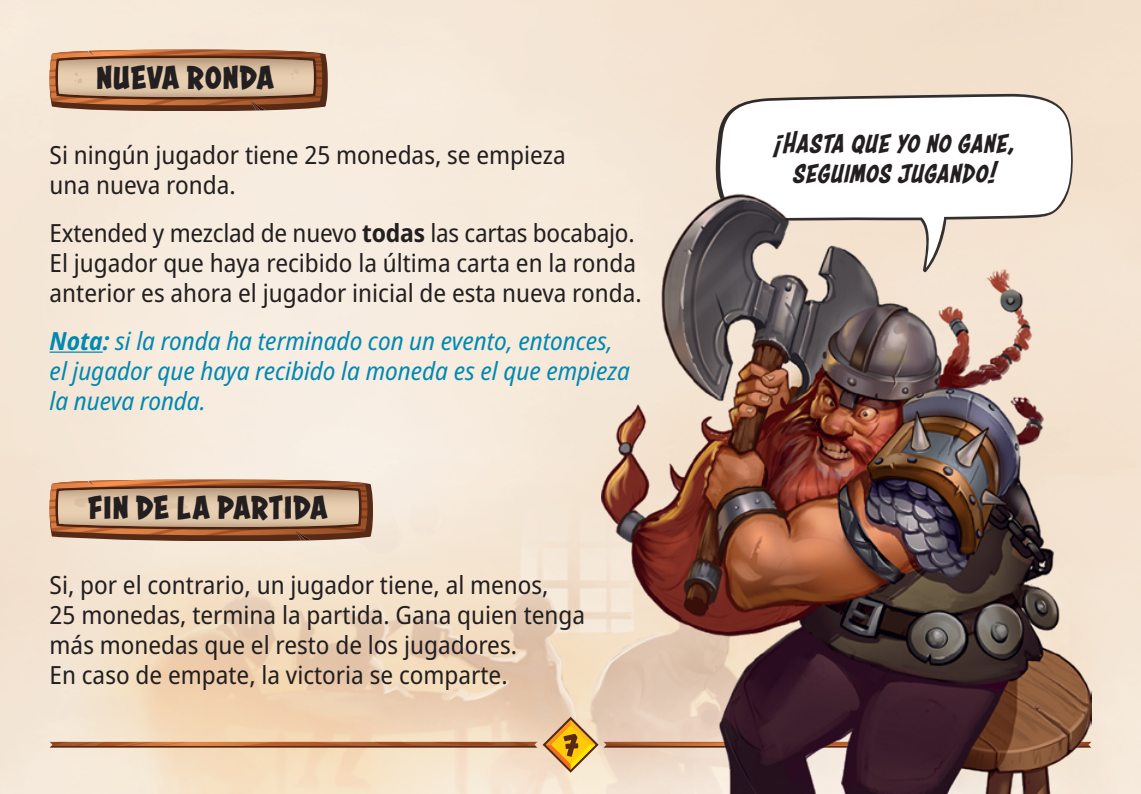
<style>
.page{position:relative;width:1141px;height:794px;background:#fff}
.page>*{position:absolute;margin:0;border:0;box-sizing:border-box;transform-origin:0 0}
.t1{font:700 35px "Astounder Squared BB";letter-spacing:.01em;color:#231f20}
.t2{font:italic 32.5px/30px "Astounder Squared BB";letter-spacing:.015em;color:#231f20;text-align:center}
.t3{font:semi-condensed 25px/30px "Noto Sans";color:#231f20}
.t4{font:italic semi-condensed 25px/30px "Noto Sans";color:#0089b2}
.s1{font-weight:700}
</style>
<div class="page">
<img style="left:0;top:0;width:1141px;height:794px">
<svg style="left:50px;top:742px;width:487px;height:5px;background:#a1552a"></svg>
<svg style="left:543px;top:716px;width:59px;height:56px;background:#dcb56e"></svg>
<svg style="left:712px;top:94px;width:361px;height:97px"></svg>
<img style="left:602px;top:191px;width:489px;height:603px">
<hr style="left:50px;top:351px;width:53px;height:2px;background:#0089b2">
<svg style="left:50px;top:50px;width:278px;height:61px;background:#b98f70"></svg>
<svg style="left:50px;top:480px;width:323px;height:61px;background:#b99071"></svg>
<h1 class="t1" style="left:96px;top:57px;width:179px">NUEVA RONDA</h1>
<p class="t3" style="left:50px;top:141px;width:518px">Si ningún jugador tiene 25 monedas, se empieza una nueva ronda.</p>
<p class="t3" style="left:50px;top:218px;width:594px">Extended y mezclad de nuevo <span class="s1">todas</span> las cartas bocabajo.<br>El jugador que haya recibido la última carta en la ronda anterior es ahora el jugador inicial de esta nueva ronda.</p>
<p class="t4" style="left:50px;top:326px;width:582px"><span class="s1">Nota:</span> si la ronda ha terminado con un evento, entonces, el jugador que haya recibido la moneda es el que empieza la nueva ronda.</p>
<h1 class="t1" style="left:88px;top:487px;width:241px">FIN DE LA PARTIDA</h1>
<p class="t3" style="left:50px;top:571px;width:537px">Si, por el contrario, un jugador tiene, al menos,<br>25 monedas, termina la partida. Gana quien tenga más monedas que el resto de los jugadores.<br>En caso de empate, la victoria se comparte.</p>
<h2 class="t2" style="left:774px;top:128px;width:242px">¡Hasta que yo no gane, seguimos jugando!</h2>
</div>
